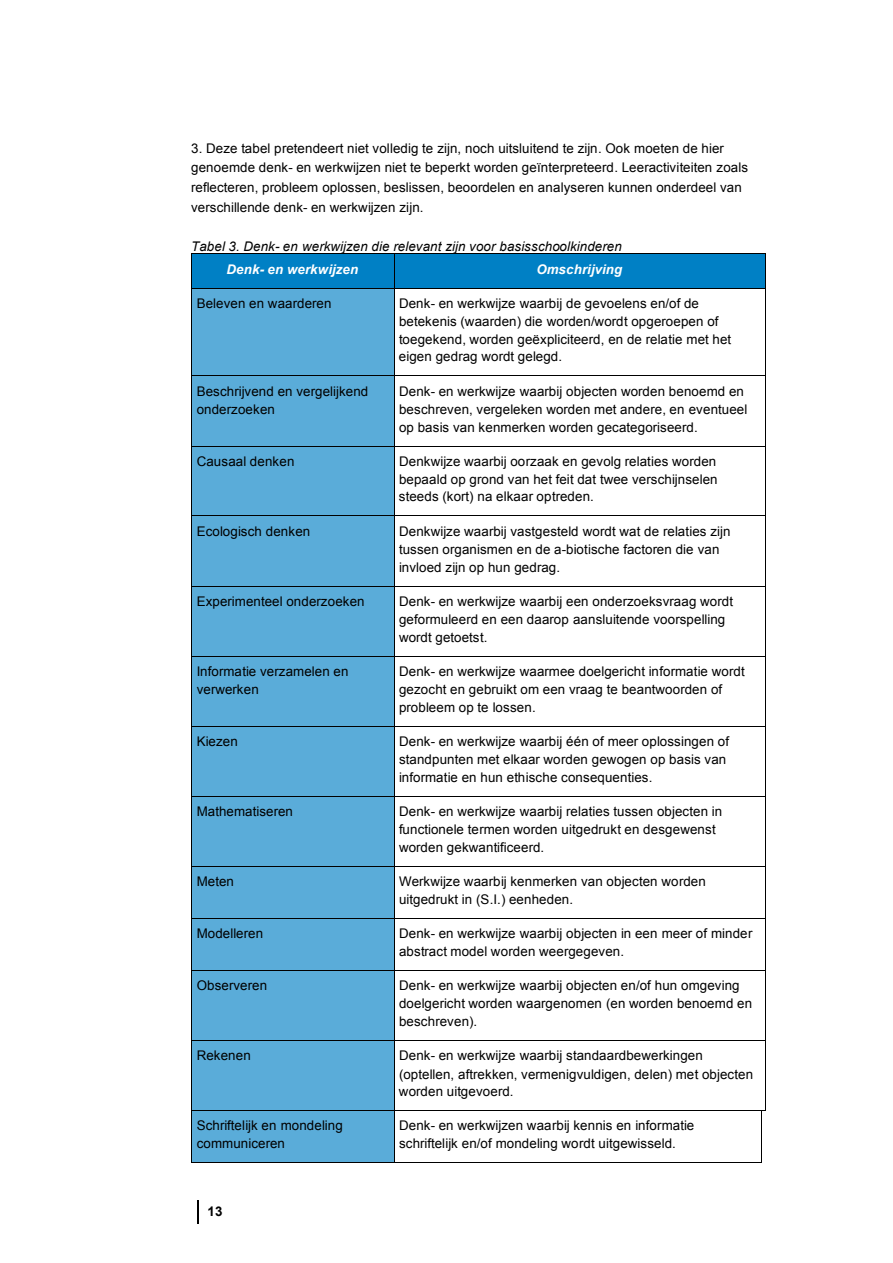
<style>
.page{position:relative;width:893px;height:1263px;background:#fff}
.page>*{position:absolute;margin:0;border:0;box-sizing:border-box;transform-origin:0 0}
.t1{font:13.35px/18px "Arial";letter-spacing:.01em;color:#000}
.t2{font:italic 13.35px "Arial";letter-spacing:.01em;color:#000}
.t3{font:italic 700 13.35px "Arial";letter-spacing:.01em;color:#fff}
.t4{font:700 13.35px "Arial";color:#000}
</style>
<div class="page">
<div style="left:192px;top:288px;width:201px;height:87px;background:#5aacd9"></div>
<div style="left:192px;top:376px;width:201px;height:69px;background:#5aacd9"></div>
<div style="left:192px;top:446px;width:201px;height:70px;background:#5aacd9"></div>
<div style="left:192px;top:516px;width:201px;height:69px;background:#5aacd9"></div>
<div style="left:192px;top:586px;width:201px;height:70px;background:#5aacd9"></div>
<div style="left:192px;top:657px;width:201px;height:69px;background:#5aacd9"></div>
<div style="left:192px;top:726px;width:201px;height:70px;background:#5aacd9"></div>
<div style="left:192px;top:797px;width:201px;height:69px;background:#5aacd9"></div>
<div style="left:192px;top:867px;width:201px;height:51px;background:#5aacd9"></div>
<div style="left:192px;top:919px;width:201px;height:51px;background:#5aacd9"></div>
<div style="left:192px;top:971px;width:201px;height:69px;background:#5aacd9"></div>
<div style="left:192px;top:1041px;width:201px;height:69px;background:#5aacd9"></div>
<div style="left:192px;top:1111px;width:201px;height:51px;background:#5aacd9"></div>
<svg style="left:197px;top:1200px;width:1px;height:24px"></svg>
<div style="left:192px;top:254px;width:201px;height:33px;background:#0080c5"></div>
<div style="left:197px;top:254px;width:192px;height:34px;background:#0080c5"></div>
<div style="left:394px;top:254px;width:371px;height:33px;background:#0080c5"></div>
<div style="left:399px;top:254px;width:361px;height:34px;background:#0080c5"></div>
<hr style="left:192px;top:253px;width:201px;height:1px;background:#000">
<hr style="left:394px;top:253px;width:371px;height:1px;background:#000">
<hr style="left:191px;top:254px;width:1px;height:34px;background:#000">
<hr style="left:393px;top:254px;width:1px;height:34px;background:#000">
<hr style="left:765px;top:254px;width:1px;height:34px;background:#000">
<hr style="left:192px;top:288px;width:201px;height:1px;background:#000">
<hr style="left:394px;top:288px;width:371px;height:1px;background:#000">
<hr style="left:191px;top:288px;width:1px;height:87px;background:#000">
<hr style="left:393px;top:288px;width:1px;height:87px;background:#000">
<hr style="left:765px;top:288px;width:1px;height:87px;background:#000">
<hr style="left:192px;top:375px;width:201px;height:1px;background:#000">
<hr style="left:394px;top:375px;width:371px;height:1px;background:#000">
<hr style="left:191px;top:376px;width:1px;height:70px;background:#000">
<hr style="left:393px;top:376px;width:1px;height:70px;background:#000">
<hr style="left:765px;top:376px;width:1px;height:70px;background:#000">
<hr style="left:192px;top:446px;width:201px;height:1px;background:#000">
<hr style="left:394px;top:446px;width:371px;height:1px;background:#000">
<hr style="left:191px;top:446px;width:1px;height:70px;background:#000">
<hr style="left:393px;top:446px;width:1px;height:70px;background:#000">
<hr style="left:765px;top:446px;width:1px;height:70px;background:#000">
<hr style="left:192px;top:516px;width:201px;height:1px;background:#000">
<hr style="left:394px;top:516px;width:371px;height:1px;background:#000">
<hr style="left:191px;top:516px;width:1px;height:70px;background:#000">
<hr style="left:393px;top:516px;width:1px;height:70px;background:#000">
<hr style="left:765px;top:516px;width:1px;height:70px;background:#000">
<hr style="left:192px;top:586px;width:201px;height:1px;background:#000">
<hr style="left:394px;top:586px;width:371px;height:1px;background:#000">
<hr style="left:191px;top:586px;width:1px;height:70px;background:#000">
<hr style="left:393px;top:586px;width:1px;height:70px;background:#000">
<hr style="left:765px;top:586px;width:1px;height:70px;background:#000">
<hr style="left:192px;top:656px;width:201px;height:1px;background:#000">
<hr style="left:394px;top:656px;width:371px;height:1px;background:#000">
<hr style="left:191px;top:657px;width:1px;height:69px;background:#000">
<hr style="left:393px;top:657px;width:1px;height:69px;background:#000">
<hr style="left:765px;top:657px;width:1px;height:69px;background:#000">
<hr style="left:192px;top:726px;width:201px;height:1px;background:#000">
<hr style="left:394px;top:726px;width:371px;height:1px;background:#000">
<hr style="left:191px;top:726px;width:1px;height:70px;background:#000">
<hr style="left:393px;top:726px;width:1px;height:70px;background:#000">
<hr style="left:765px;top:726px;width:1px;height:70px;background:#000">
<hr style="left:192px;top:796px;width:201px;height:1px;background:#000">
<hr style="left:394px;top:796px;width:371px;height:1px;background:#000">
<hr style="left:191px;top:797px;width:1px;height:69px;background:#000">
<hr style="left:393px;top:797px;width:1px;height:69px;background:#000">
<hr style="left:765px;top:797px;width:1px;height:69px;background:#000">
<hr style="left:192px;top:866px;width:201px;height:1px;background:#000">
<hr style="left:394px;top:866px;width:371px;height:1px;background:#000">
<hr style="left:191px;top:867px;width:1px;height:51px;background:#000">
<hr style="left:393px;top:867px;width:1px;height:51px;background:#000">
<hr style="left:765px;top:867px;width:1px;height:51px;background:#000">
<hr style="left:192px;top:918px;width:201px;height:1px;background:#000">
<hr style="left:394px;top:918px;width:371px;height:1px;background:#000">
<hr style="left:191px;top:919px;width:1px;height:51px;background:#000">
<hr style="left:393px;top:919px;width:1px;height:51px;background:#000">
<hr style="left:765px;top:919px;width:1px;height:51px;background:#000">
<hr style="left:192px;top:970px;width:201px;height:1px;background:#000">
<hr style="left:394px;top:970px;width:371px;height:1px;background:#000">
<hr style="left:191px;top:971px;width:1px;height:69px;background:#000">
<hr style="left:393px;top:971px;width:1px;height:69px;background:#000">
<hr style="left:765px;top:971px;width:1px;height:69px;background:#000">
<hr style="left:192px;top:1040px;width:201px;height:1px;background:#000">
<hr style="left:394px;top:1040px;width:371px;height:1px;background:#000">
<hr style="left:191px;top:1041px;width:1px;height:69px;background:#000">
<hr style="left:393px;top:1041px;width:1px;height:69px;background:#000">
<hr style="left:765px;top:1041px;width:1px;height:69px;background:#000">
<hr style="left:192px;top:1110px;width:201px;height:1px;background:#000">
<hr style="left:394px;top:1110px;width:367px;height:1px;background:#000">
<hr style="left:191px;top:1111px;width:1px;height:51px;background:#000">
<hr style="left:192px;top:1162px;width:201px;height:1px;background:#000">
<hr style="left:393px;top:1111px;width:1px;height:51px;background:#000">
<hr style="left:394px;top:1162px;width:367px;height:1px;background:#000">
<hr style="left:761px;top:1111px;width:1px;height:51px;background:#000">
<p class="t1" style="left:191px;top:139px;width:558px;line-height:19.5px">3. Deze tabel pretendeert niet volledig te zijn, noch uitsluitend te zijn. Ook moeten de hier genoemde denk- en werkwijzen niet te beperkt worden geïnterpreteerd. Leeractiviteiten zoals reflecteren, probleem oplossen, beslissen, beoordelen en analyseren kunnen onderdeel van verschillende denk- en werkwijzen zijn.</p>
<p class="t2" style="left:191px;top:238px;width:432px">Tabel 3. Denk- en werkwijzen die relevant zijn voor basisschoolkinderen</p>
<p class="t3" style="left:226px;top:261px;width:133px">Denk- en werkwijzen</p>
<p class="t3" style="left:536px;top:261px;width:87px">Omschrijving</p>
<p class="t1" style="left:197px;top:294px;width:136px">Beleven en waarderen</p>
<p class="t1" style="left:399px;top:294px;width:334px">Denk- en werkwijze waarbij de gevoelens en/of de betekenis (waarden) die worden/wordt opgeroepen of toegekend, worden geëxpliciteerd, en de relatie met het eigen gedrag wordt gelegd.</p>
<p class="t1" style="left:197px;top:382px;width:173px">Beschrijvend en vergelijkend onderzoeken</p>
<p class="t1" style="left:399px;top:382px;width:350px">Denk- en werkwijze waarbij objecten worden benoemd en beschreven, vergeleken worden met andere, en eventueel op basis van kenmerken worden gecategoriseerd.</p>
<p class="t1" style="left:197px;top:452px;width:99px">Causaal denken</p>
<p class="t1" style="left:399px;top:452px;width:320px;text-align:justify">Denkwijze waarbij oorzaak en gevolg relaties worden bepaald op grond van het feit dat twee verschijnselen steeds (kort) na elkaar optreden.</p>
<p class="t1" style="left:197px;top:522px;width:115px">Ecologisch denken</p>
<p class="t1" style="left:399px;top:522px;width:333px">Denkwijze waarbij vastgesteld wordt wat de relaties zijn tussen organismen en de a-biotische factoren die van invloed zijn op hun gedrag.</p>
<p class="t1" style="left:197px;top:592px;width:169px">Experimenteel onderzoeken</p>
<p class="t1" style="left:399px;top:592px;width:335px">Denk- en werkwijze waarbij een onderzoeksvraag wordt geformuleerd en een daarop aansluitende voorspelling wordt getoetst.</p>
<p class="t1" style="left:197px;top:663px;width:153px">Informatie verzamelen en verwerken</p>
<p class="t1" style="left:399px;top:662px;width:347px">Denk- en werkwijze waarmee doelgericht informatie wordt gezocht en gebruikt om een vraag te beantwoorden of probleem op te lossen.</p>
<p class="t1" style="left:197px;top:732px;width:43px">Kiezen</p>
<p class="t1" style="left:399px;top:732px;width:331px">Denk- en werkwijze waarbij één of meer oplossingen of standpunten met elkaar worden gewogen op basis van informatie en hun ethische consequenties.</p>
<p class="t1" style="left:197px;top:802px;width:98px">Mathematiseren</p>
<p class="t1" style="left:399px;top:803px;width:324px">Denk- en werkwijze waarbij relaties tussen objecten in functionele termen worden uitgedrukt en desgewenst worden gekwantificeerd.</p>
<p class="t1" style="left:197px;top:872px;width:39px">Meten</p>
<p class="t1" style="left:399px;top:872px;width:308px">Werkwijze waarbij kenmerken van objecten worden uitgedrukt in (S.I.) eenheden.</p>
<p class="t1" style="left:197px;top:924px;width:68px">Modelleren</p>
<p class="t1" style="left:399px;top:925px;width:355px">Denk- en werkwijze waarbij objecten in een meer of minder abstract model worden weergegeven.</p>
<p class="t1" style="left:197px;top:977px;width:72px">Observeren</p>
<p class="t1" style="left:399px;top:977px;width:354px">Denk- en werkwijze waarbij objecten en/of hun omgeving doelgericht worden waargenomen (en worden benoemd en beschreven).</p>
<p class="t1" style="left:197px;top:1047px;width:56px">Rekenen</p>
<p class="t1" style="left:399px;top:1047px;width:355px">Denk- en werkwijze waarbij standaardbewerkingen (optellen, aftrekken, vermenigvuldigen, delen) met objecten worden uitgevoerd.</p>
<p class="t1" style="left:197px;top:1117px;width:148px">Schriftelijk en mondeling communiceren</p>
<p class="t1" style="left:399px;top:1117px;width:297px">Denk- en werkwijzen waarbij kennis en informatie schriftelijk en/of mondeling wordt uitgewisseld.</p>
<p class="t4" style="left:207px;top:1204px;width:16px">13</p>
</div>
